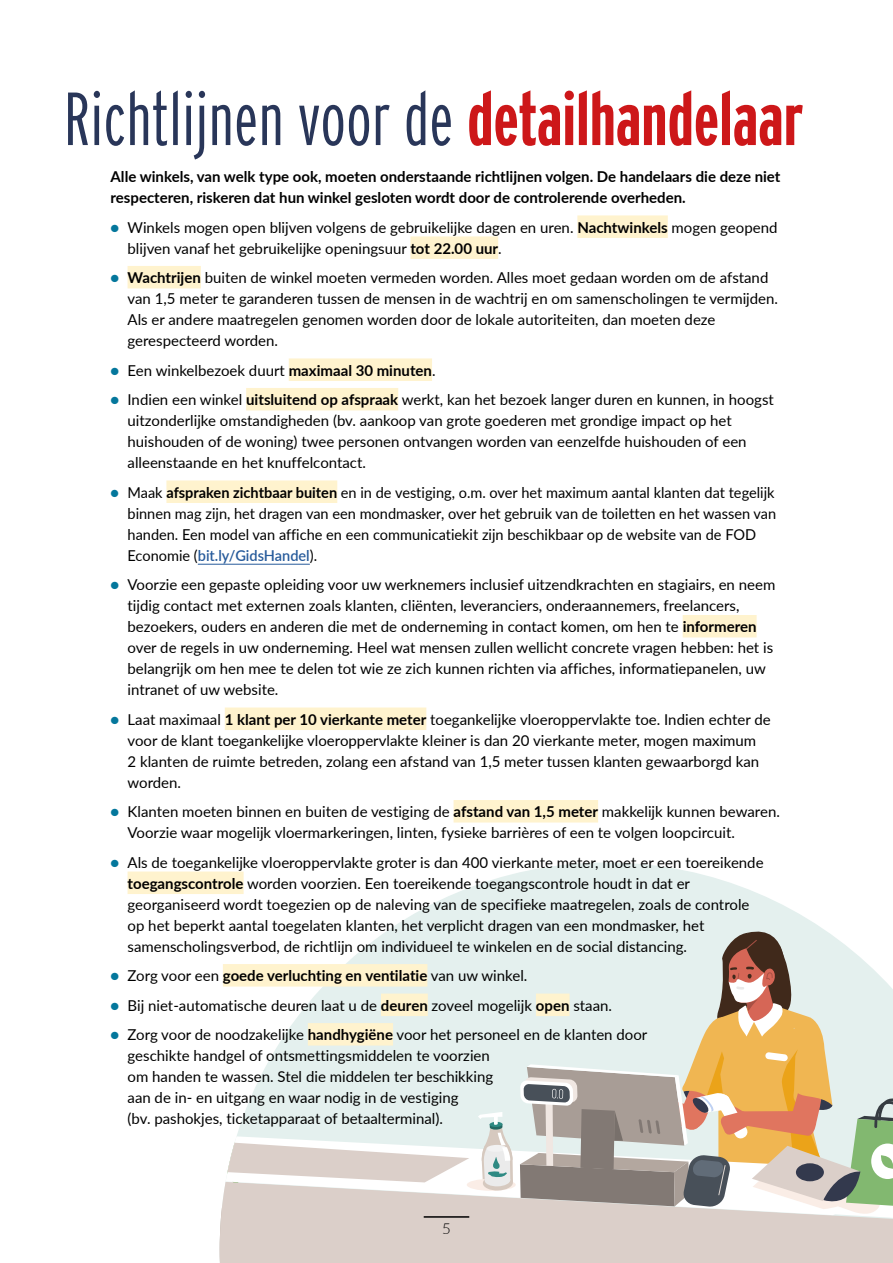
<style>
.page{position:relative;width:893px;height:1263px;background:#fff}
.page>*{position:absolute;margin:0;border:0;box-sizing:border-box;transform-origin:0 0}
.t1{font:300 75px "Interstate Compressed";color:#293659}
.t2{font:15px/21px "Lato";color:#000}
.t3{font:700 15px/21px "Lato";color:#000}
.t4{font:300 15px "Lato";color:#000}
.s1{font-weight:700;color:#cd1719}
.s2{font-weight:900;color:#04779c}
.s3{font-weight:700}
.s4{font-weight:600;color:#275b9b}
.s5{font-weight:400}
</style>
<div class="page">
<svg style="left:401px;top:862px;width:411px;height:60px;fill:#e4f0ee"></svg>
<svg style="left:220px;top:922px;width:673px;height:341px;background:#dad6cc"></svg>
<div style="left:577px;top:215px;width:91px;height:23px;background:#fff3ce"></div>
<div style="left:410px;top:236px;width:88px;height:23px;background:#fff3ce"></div>
<div style="left:128px;top:266px;width:73px;height:22px;background:#fff3ce"></div>
<div style="left:289px;top:358px;width:143px;height:23px;background:#fff3ce"></div>
<div style="left:246px;top:388px;width:152px;height:22px;background:#fff3ce"></div>
<div style="left:166px;top:480px;width:171px;height:23px;background:#fff3ce"></div>
<hr style="left:198px;top:564px;width:112px;height:1px;background:#275b9b">
<div style="left:683px;top:615px;width:74px;height:22px;background:#fff3ce"></div>
<div style="left:225px;top:707px;width:201px;height:23px;background:#fff3ce"></div>
<div style="left:454px;top:800px;width:144px;height:22px;background:#fff3ce"></div>
<div style="left:128px;top:871px;width:116px;height:23px;background:#fff3ce"></div>
<div style="left:223px;top:964px;width:204px;height:22px;background:#fff3ce"></div>
<div style="left:381px;top:993px;width:47px;height:23px;background:#fff3ce"></div>
<div style="left:536px;top:993px;width:34px;height:23px;background:#fff3ce"></div>
<div style="left:308px;top:1023px;width:85px;height:22px;background:#fff3ce"></div>
<hr style="left:424px;top:1216px;width:45px;height:2px;background:#000">
<h1 class="t1" style="left:64px;top:76px;width:741px">Richtlijnen voor de <span class="s1">detailhandelaar</span></h1>
<p class="t3" style="left:111px;top:166px;width:671px">Alle winkels, van welk type ook, moeten onderstaande richtlijnen volgen. De handelaars die deze niet respecteren, riskeren dat hun winkel gesloten wordt door de controlerende overheden.</p>
<p class="t2" style="left:128px;top:216px;width:651px;text-indent:-17px"><span class="s2">•</span> Winkels mogen open blijven volgens de gebruikelijke dagen en uren. <span class="s3">Nachtwinkels</span> mogen geopend blijven vanaf het gebruikelijke openingsuur <span class="s3">tot 22.00 uur</span>.</p>
<p class="t2" style="left:128px;top:267px;width:652px;text-indent:-17px"><span class="s2">•</span> <span class="s3">Wachtrijen</span> buiten de winkel moeten vermeden worden. Alles moet gedaan worden om de afstand van 1,5 meter te garanderen tussen de mensen in de wachtrij en om samenscholingen te vermijden.<br>Als er andere maatregelen genomen worden door de lokale autoriteiten, dan moeten deze gerespecteerd worden.</p>
<p class="t2" style="left:111px;top:359px;width:327px"><span class="s2">•</span> Een winkelbezoek duurt <span class="s3">maximaal 30 minuten</span>.</p>
<p class="t2" style="left:128px;top:389px;width:648px;text-indent:-17px"><span class="s2">•</span> Indien een winkel <span class="s3">uitsluitend op afspraak</span> werkt, kan het bezoek langer duren en kunnen, in hoogst uitzonderlijke omstandigheden (bv. aankoop van grote goederen met grondige impact op het huishouden of de woning) twee personen ontvangen worden van eenzelfde huishouden of een alleenstaande en het knuffelcontact.</p>
<p class="t2" style="left:128px;top:481px;width:650px;text-indent:-17px"><span class="s2">•</span> Maak <span class="s3">afspraken zichtbaar buiten</span> en in de vestiging, o.m. over het maximum aantal klanten dat tegelijk binnen mag zijn, het dragen van een mondmasker, over het gebruik van de toiletten en het wassen van handen. Een model van affiche en een communicatiekit zijn beschikbaar op de website van de FOD Economie (<span class="s4">bit.ly/GidsHandel</span>).</p>
<p class="t2" style="left:128px;top:574px;width:649px;text-indent:-17px"><span class="s2">•</span> Voorzie een gepaste opleiding voor uw werknemers inclusief uitzendkrachten en stagiairs, en neem tijdig contact met externen zoals klanten, cliënten, leveranciers, onderaannemers, freelancers, bezoekers, ouders en anderen die met de onderneming in contact komen, om hen te <span class="s3">informeren </span>over de regels in uw onderneming. Heel wat mensen zullen wellicht concrete vragen hebben: het is belangrijk om hen mee te delen tot wie ze zich kunnen richten via affiches, informatiepanelen, uw intranet of uw website.</p>
<p class="t2" style="left:128px;top:708px;width:645px;text-indent:-17px"><span class="s2">•</span> Laat maximaal <span class="s3">1 klant per 10 vierkante meter</span> toegankelijke vloeroppervlakte toe. Indien echter de voor de klant toegankelijke vloeroppervlakte kleiner is dan 20 vierkante meter, mogen maximum<br>2 klanten de ruimte betreden, zolang een afstand van 1,5 meter tussen klanten gewaarborgd kan worden.</p>
<p class="t2" style="left:128px;top:801px;width:654px;text-indent:-17px"><span class="s2">•</span> Klanten moeten binnen en buiten de vestiging de <span class="s3">afstand van 1,5 meter</span> makkelijk kunnen bewaren.<br>Voorzie waar mogelijk vloermarkeringen, linten, fysieke barrières of een te volgen loopcircuit.</p>
<p class="t2" style="left:128px;top:851px;width:637px;text-indent:-17px"><span class="s2">•</span> Als de toegankelijke vloeroppervlakte groter is dan 400 vierkante meter, moet er een toereikende <span class="s3">toegangscontrole</span> worden voorzien. Een toereikende toegangscontrole houdt in dat er georganiseerd wordt toegezien op de naleving van de specifieke maatregelen, zoals de controle op het beperkt aantal toegelaten klanten, het verplicht dragen van een mondmasker, het samenscholingsverbod, de richtlijn om individueel te winkelen en de social distancing.</p>
<p class="t3" style="left:111px;top:965px;width:418px"><span class="s2">•</span> <span class="s5">Zorg voor een</span> goede verluchting en ventilatie <span class="s5">van uw winkel.</span></p>
<p class="t2" style="left:111px;top:994px;width:503px"><span class="s2">•</span> Bij niet-automatische deuren laat u de <span class="s3">deuren</span> zoveel mogelijk <span class="s3">open</span> staan.</p>
<p class="t2" style="left:128px;top:1024px;width:521px;text-indent:-17px"><span class="s2">•</span> Zorg voor de noodzakelijke <span class="s3">handhygiëne</span> voor het personeel en de klanten door geschikte handgel of ontsmettingsmiddelen te voorzien<br>om handen te wassen. Stel die middelen ter beschikking<br>aan de in- en uitgang en waar nodig in de vestiging<br>(bv. pashokjes, ticketapparaat of betaalterminal).</p>
<p class="t4" style="left:442px;top:1218px;width:10px">5</p>
</div>
